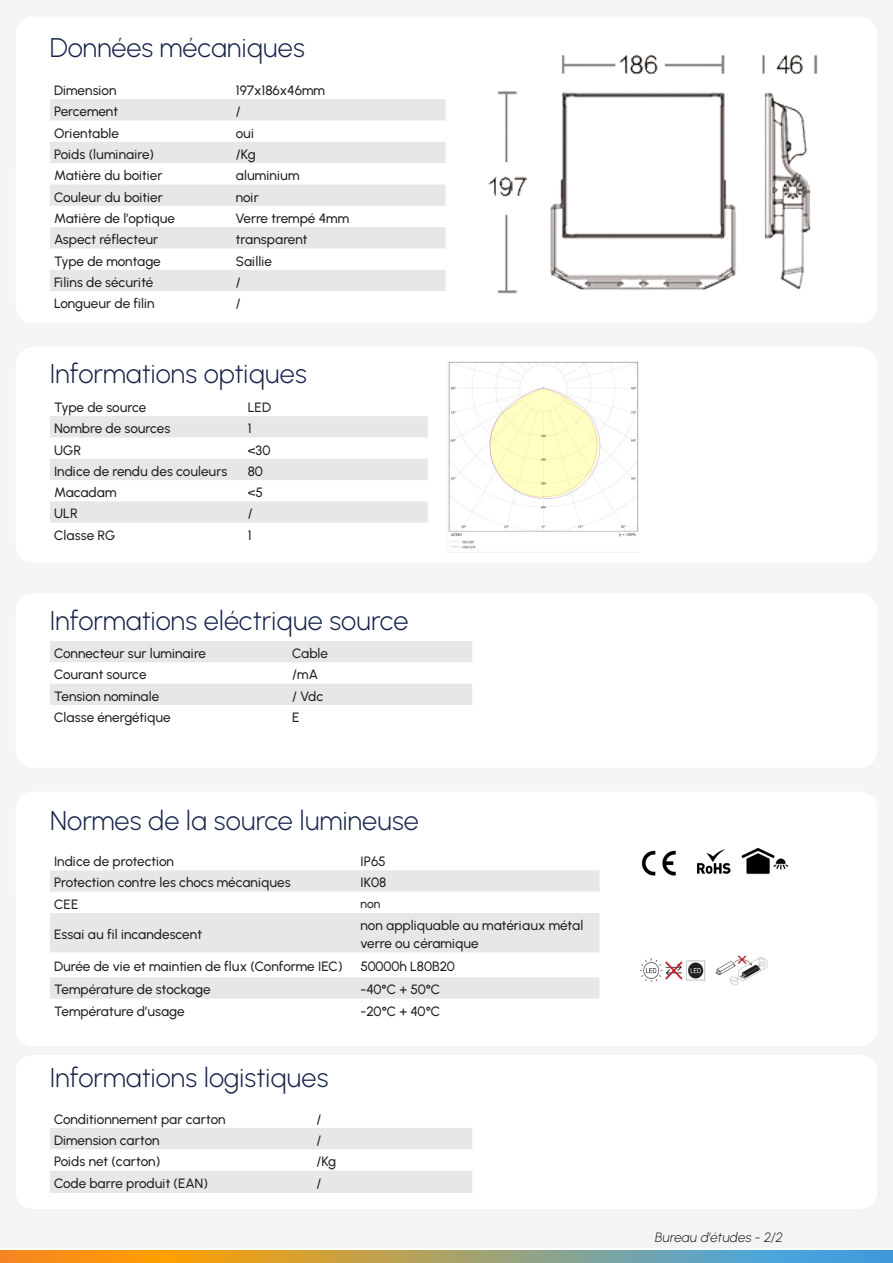
<style>
.page{position:relative;width:893px;height:1263px;background:#fff}
.page>*{position:absolute;margin:0;border:0;box-sizing:border-box;transform-origin:0 0}
.t1{font:300 27px "Urbanist";color:#15244b}
.Texte_courant{font:500 13.5px/18px "Urbanist";letter-spacing:-.005em;color:#231f20}
.Texte_courant-2{font:italic 300 13.5px "Urbanist";color:#231f20}
.Texte_courant-3{font:500 12px "Urbanist";color:#231f20}
</style>
<div class="page">
<svg style="left:0;top:1251px;width:893px;height:12px;background:#a79e6c"></svg>
<svg style="left:50px;top:99px;width:396px;height:192px;fill:#e6e7e9"></svg>
<img style="left:488px;top:54px;width:330px;height:240px">
<svg style="left:50px;top:1128px;width:422px;height:65px"></svg>
<svg style="left:50px;top:870px;width:549px;height:128px;fill:#e6e7e9"></svg>
<img style="left:697px;top:849px;width:34px;height:25px">
<img style="left:641px;top:850px;width:35px;height:26px">
<img style="left:641px;top:959px;width:64px;height:22px">
<img style="left:715px;top:955px;width:53px;height:31px">
<img style="left:741px;top:847px;width:48px;height:28px">
<svg style="left:50px;top:416px;width:378px;height:107px"></svg>
<img style="left:447px;top:362px;width:192px;height:191px">
<svg style="left:50px;top:641px;width:422px;height:64px"></svg>
<p class="t1" style="left:50px;top:31px;width:256px">Données mécaniques</p>
<p class="Texte_courant" style="left:54px;top:81px;width:64px">Dimension</p>
<p class="Texte_courant" style="left:236px;top:81px;width:91px">197x186x46mm</p>
<p class="Texte_courant" style="left:54px;top:102px;width:65px">Percement</p>
<p class="Texte_courant" style="left:236px;top:102px;width:6px">/</p>
<p class="Texte_courant" style="left:54px;top:124px;width:66px">Orientable</p>
<p class="Texte_courant" style="left:236px;top:124px;width:20px">oui</p>
<p class="Texte_courant" style="left:54px;top:145px;width:101px">Poids (luminaire)</p>
<p class="Texte_courant" style="left:236px;top:145px;width:21px">/Kg</p>
<p class="Texte_courant" style="left:54px;top:166px;width:110px">Matière du boitier</p>
<p class="Texte_courant" style="left:236px;top:166px;width:65px">aluminium</p>
<p class="Texte_courant" style="left:54px;top:188px;width:110px">Couleur du boitier</p>
<p class="Texte_courant" style="left:236px;top:188px;width:24px">noir</p>
<p class="Texte_courant" style="left:54px;top:209px;width:122px">Matière de l’optique</p>
<p class="Texte_courant" style="left:236px;top:209px;width:115px">Verre trempé 4mm</p>
<p class="Texte_courant" style="left:54px;top:230px;width:106px">Aspect réflecteur</p>
<p class="Texte_courant" style="left:236px;top:230px;width:73px">transparent</p>
<p class="Texte_courant" style="left:54px;top:252px;width:108px">Type de montage</p>
<p class="Texte_courant" style="left:236px;top:252px;width:38px">Saillie</p>
<p class="Texte_courant" style="left:54px;top:273px;width:101px">Filins de sécurité</p>
<p class="Texte_courant" style="left:236px;top:273px;width:6px">/</p>
<p class="Texte_courant" style="left:54px;top:294px;width:102px">Longueur de filin</p>
<p class="Texte_courant" style="left:236px;top:294px;width:6px">/</p>
<p class="t1" style="left:50px;top:358px;width:258px">Informations optiques</p>
<p class="Texte_courant" style="left:54px;top:398px;width:94px">Type de source</p>
<p class="Texte_courant" style="left:248px;top:398px;width:25px">LED</p>
<p class="Texte_courant" style="left:54px;top:419px;width:118px">Nombre de sources</p>
<p class="Texte_courant" style="left:248px;top:419px;width:5px">1</p>
<p class="Texte_courant" style="left:54px;top:441px;width:29px">UGR</p>
<p class="Texte_courant" style="left:248px;top:441px;width:24px">&lt;30</p>
<p class="Texte_courant" style="left:54px;top:462px;width:175px">Indice de rendu des couleurs</p>
<p class="Texte_courant" style="left:248px;top:462px;width:17px">80</p>
<p class="Texte_courant" style="left:54px;top:483px;width:64px">Macadam</p>
<p class="Texte_courant" style="left:248px;top:483px;width:17px">&lt;5</p>
<p class="Texte_courant" style="left:54px;top:505px;width:25px">ULR</p>
<p class="Texte_courant" style="left:248px;top:505px;width:6px">/</p>
<p class="Texte_courant" style="left:54px;top:526px;width:62px">Classe RG</p>
<p class="Texte_courant" style="left:248px;top:526px;width:5px">1</p>
<p class="t1" style="left:50px;top:604px;width:360px">Informations eléctrique source</p>
<p class="Texte_courant" style="left:54px;top:644px;width:153px">Connecteur sur luminaire</p>
<p class="Texte_courant" style="left:292px;top:644px;width:37px">Cable</p>
<p class="Texte_courant" style="left:54px;top:666px;width:94px">Courant source</p>
<p class="Texte_courant" style="left:292px;top:666px;width:27px">/mA</p>
<p class="Texte_courant" style="left:54px;top:687px;width:107px">Tension nominale</p>
<p class="Texte_courant" style="left:292px;top:687px;width:32px">/ Vdc</p>
<p class="Texte_courant" style="left:54px;top:708px;width:118px">Classe énergétique</p>
<p class="Texte_courant" style="left:292px;top:708px;width:9px">E</p>
<p class="t1" style="left:50px;top:804px;width:371px">Normes de la source lumineuse</p>
<p class="Texte_courant" style="left:54px;top:852px;width:122px">Indice de protection</p>
<p class="Texte_courant" style="left:361px;top:852px;width:27px">IP65</p>
<p class="Texte_courant" style="left:54px;top:874px;width:238px">Protection contre les chocs mécaniques</p>
<p class="Texte_courant" style="left:361px;top:874px;width:27px">IK08</p>
<p class="Texte_courant" style="left:54px;top:895px;width:26px">CEE</p>
<p class="Texte_courant-3" style="left:361px;top:897px;width:21px">non</p>
<p class="Texte_courant" style="left:54px;top:925px;width:149px">Essai au fil incandescent</p>
<p class="Texte_courant" style="left:361px;top:916px;width:224px">non appliquable au matériaux métal verre ou céramique</p>
<p class="Texte_courant" style="left:54px;top:957px;width:290px">Durée de vie et maintien de flux (Conforme IEC)</p>
<p class="Texte_courant" style="left:361px;top:957px;width:96px">50000h L80B20</p>
<p class="Texte_courant" style="left:54px;top:980px;width:158px">Température de stockage</p>
<p class="Texte_courant" style="left:361px;top:980px;width:81px">-40°C + 50°C</p>
<p class="Texte_courant" style="left:54px;top:1002px;width:132px">Température d’usage</p>
<p class="Texte_courant" style="left:361px;top:1002px;width:81px">-20°C + 40°C</p>
<p class="t1" style="left:50px;top:1062px;width:280px">Informations logistiques</p>
<p class="Texte_courant" style="left:54px;top:1110px;width:173px">Conditionnement par carton</p>
<p class="Texte_courant" style="left:316px;top:1110px;width:6px">/</p>
<p class="Texte_courant" style="left:54px;top:1131px;width:107px">Dimension carton</p>
<p class="Texte_courant" style="left:316px;top:1131px;width:6px">/</p>
<p class="Texte_courant" style="left:54px;top:1152px;width:108px">Poids net (carton)</p>
<p class="Texte_courant" style="left:316px;top:1152px;width:21px">/Kg</p>
<p class="Texte_courant" style="left:54px;top:1174px;width:155px">Code barre produit (EAN)</p>
<p class="Texte_courant" style="left:316px;top:1174px;width:6px">/</p>
<p class="Texte_courant-2" style="left:656px;top:1229px;width:129px">Bureau d’études - 2/2</p>
</div>
